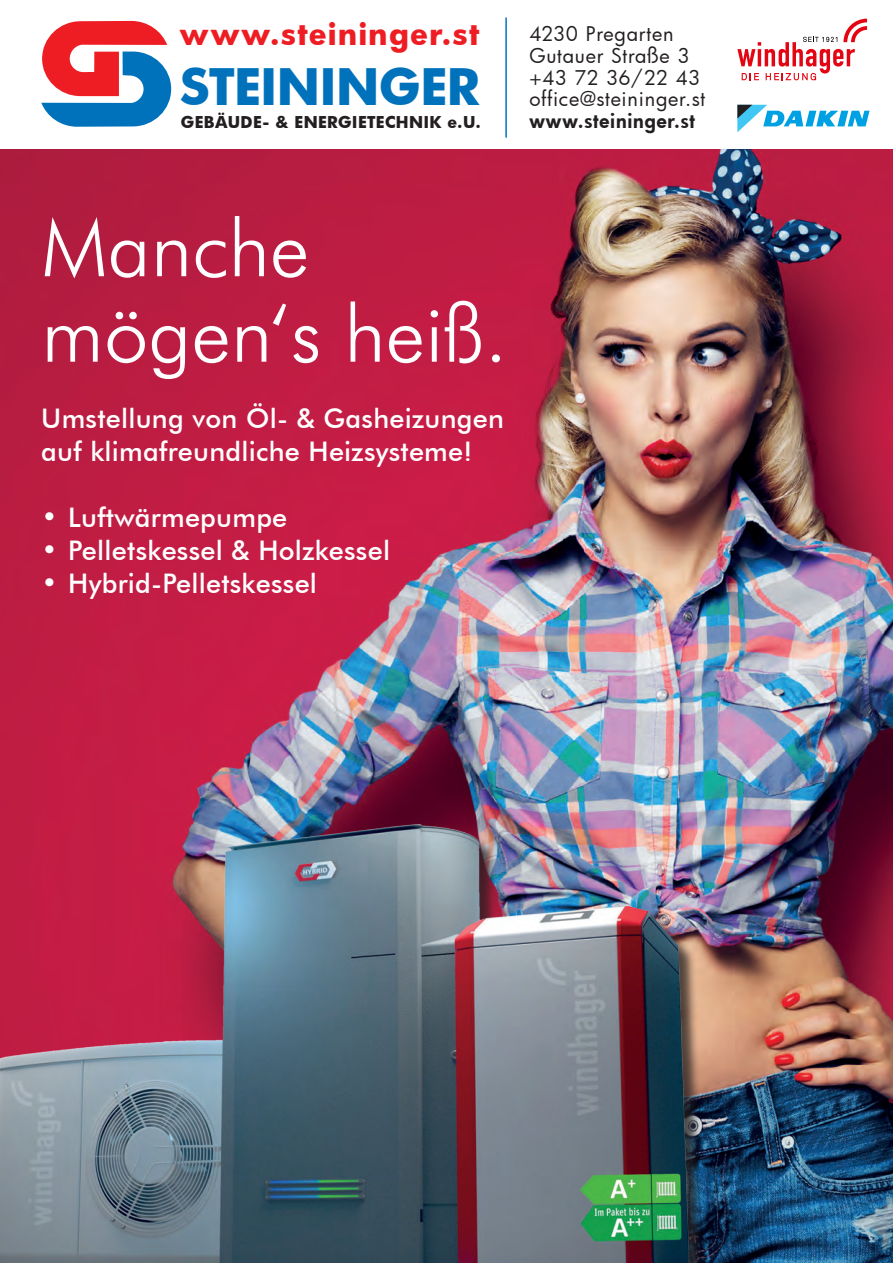
<style>
.page{position:relative;width:893px;height:1263px;background:#fff}
.page>*{position:absolute;margin:0;border:0;box-sizing:border-box;transform-origin:0 0}
.t1{font:300 79.5px "Futura BT";color:#fff}
.t2{font:700 49.05px "Futura";letter-spacing:-.005em;color:#0072bc}
.t3{font:700 29.4px "Futura";letter-spacing:.04em;color:#ee1d23}
.t4{font:500 27px/33px "Futura BT";letter-spacing:.01em;color:#fff}
.t5{font:19.8px "Futura";letter-spacing:.035em;color:#231f20}
.t6{font:800 19.8px "Futura";letter-spacing:.04em;color:#231f20}
.t7{font:700 15.9px "Futura";letter-spacing:.02em;color:#231f20}
.s1{font-family:"Futura";font-weight:300}
</style>
<div class="page">
<svg style="left:0;top:1185px;width:1px;height:78px"></svg>
<img style="left:1px;top:149px;width:892px;height:1114px">
<svg style="left:41px;top:21px;width:130px;height:106px"></svg>
<hr style="left:505px;top:17px;width:2px;height:121px;background:#0072bc">
<img style="left:1px;top:809px;width:713px;height:454px">
<svg style="left:737px;top:19px;width:130px;height:61px"></svg>
<svg style="left:737px;top:105px;width:132px;height:27px"></svg>
<p class="t3" style="left:179px;top:13px;width:302px">www.steininger.st</p>
<p class="t2" style="left:180px;top:52px;width:302px">STEININGER</p>
<p class="t7" style="left:181px;top:111px;width:302px">GEBÄUDE- &amp; ENERGIETECHNIK e.U.</p>
<p class="t5" style="left:529px;top:21px;width:146px">4230 Pregarten</p>
<p class="t5" style="left:529px;top:42px;width:162px">Gutauer Straße 3</p>
<p class="t5" style="left:529px;top:64px;width:172px">+43 72 36/22 43</p>
<p class="t5" style="left:529px;top:86px;width:177px">office@steininger.st</p>
<p class="t6" style="left:529px;top:107px;width:167px">www.steininger.st</p>
<p class="t1" style="left:41px;top:200px;width:270px">Manche</p>
<p class="t1" style="left:41px;top:285px;width:468px">mögen‘s heiß.</p>
<p class="t4" style="left:41px;top:401px;width:464px">Umstellung von Öl- &amp; Gasheizungen auf klimafreundliche Heizsysteme!</p>
<p class="t4" style="left:41px;top:500px;width:247px"><span class="s1">•</span> Luftwärmepumpe</p>
<p class="t4" style="left:41px;top:533px;width:350px"><span class="s1">•</span> Pelletskessel &amp; Holzkessel</p>
<p class="t4" style="left:41px;top:566px;width:277px"><span class="s1">•</span> Hybrid-Pelletskessel</p>
</div>
